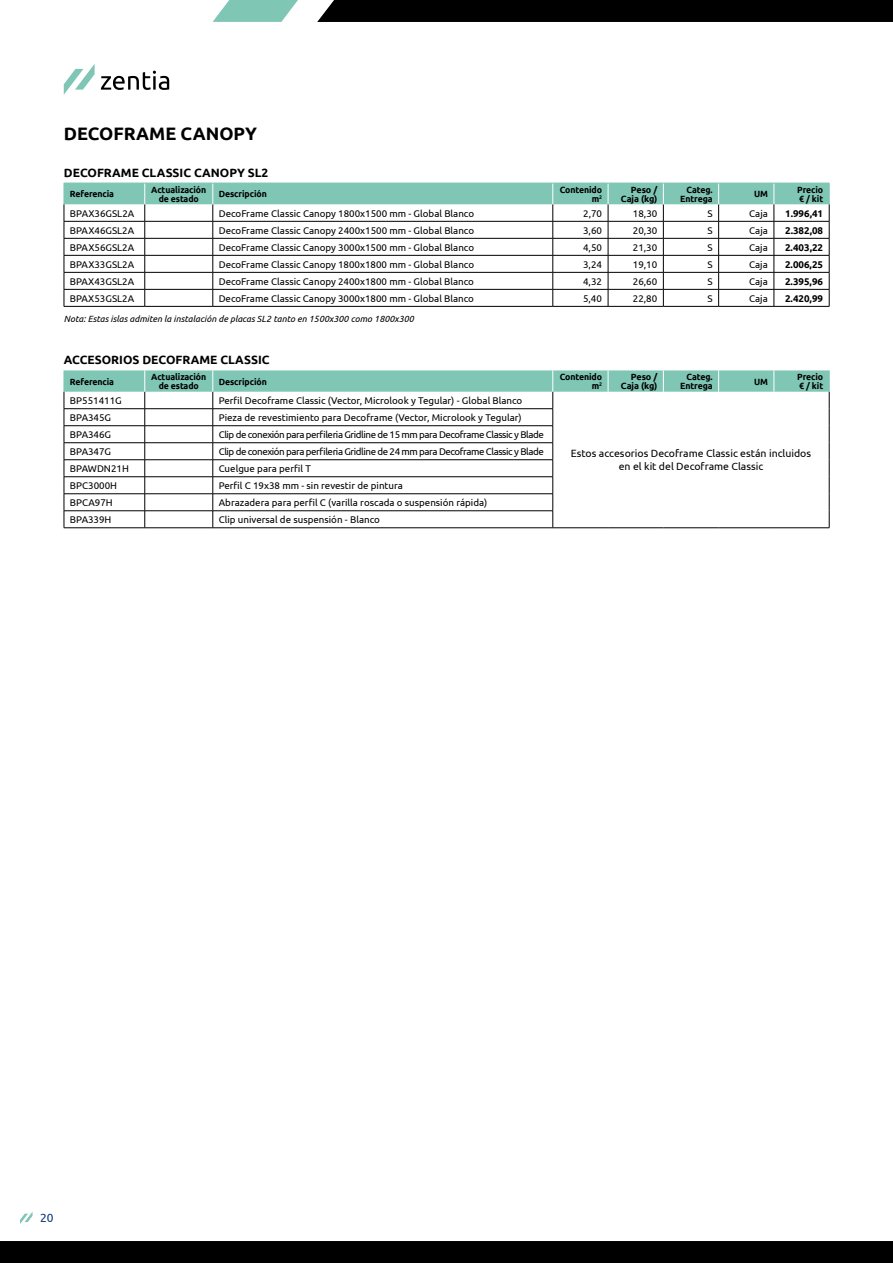
<style>
.page{position:relative;width:893px;height:1263px;background:#fff}
.page>*{position:absolute;margin:0;border:0;box-sizing:border-box;transform-origin:0 0}
.t1{font:700 18px "Ubuntu";color:#000}
.t2{font:700 12px "Ubuntu";color:#000}
.t3{font:12px "Ubuntu";color:#10397b}
.t4{font:10.5px/12.6px "Ubuntu";color:#000;text-align:center}
.t5{font:9.75px "Ubuntu";color:#000}
.t6{font:9.75px "Ubuntu";letter-spacing:-.045em;color:#000}
.t7{font:700 9.75px "Ubuntu";color:#000}
.t8{font:700 9px/9px "Ubuntu";letter-spacing:-.01em;color:#000;text-align:right}
.t9{font:italic 9px "Ubuntu";color:#000}
</style>
<div class="page">
<svg style="left:101px;top:71px;width:68px;height:19px"></svg>
<svg style="left:64px;top:64px;width:31px;height:31px"></svg>
<div style="left:0;top:1241px;width:893px;height:22px;background:#000"></div>
<div style="left:317px;top:0;width:576px;height:22px;background:#000"></div>
<svg style="left:213px;top:0;width:85px;height:22px"></svg>
<svg style="left:20px;top:1212px;width:13px;height:12px"></svg>
<svg style="left:64px;top:370px;width:766px;height:158px"></svg>
<hr style="left:64px;top:306px;width:81px;height:1px;background:#000">
<hr style="left:145px;top:306px;width:68px;height:1px;background:#000">
<hr style="left:213px;top:306px;width:340px;height:1px;background:#000">
<hr style="left:553px;top:306px;width:55px;height:1px;background:#000">
<hr style="left:608px;top:306px;width:55px;height:1px;background:#000">
<hr style="left:663px;top:306px;width:56px;height:1px;background:#000">
<hr style="left:719px;top:306px;width:55px;height:1px;background:#000">
<hr style="left:774px;top:306px;width:55px;height:1px;background:#000">
<svg style="left:64px;top:183px;width:766px;height:123px"></svg>
<h1 class="t1" style="left:64px;top:123px;width:195px">DECOFRAME CANOPY</h1>
<p class="t2" style="left:64px;top:165px;width:206px">DECOFRAME CLASSIC CANOPY SL2</p>
<p class="t8" style="left:70px;top:189px;width:46px">Referencia</p>
<p class="t8" style="left:151px;top:185px;width:57px;text-align:center">Actualización de estado</p>
<p class="t8" style="left:219px;top:189px;width:50px">Descripción</p>
<p class="t8" style="left:560px;top:185px;width:44px">Contenido m<sup>2</sup></p>
<p class="t8" style="left:621px;top:185px;width:38px">Peso /<br>Caja (kg)</p>
<p class="t8" style="left:680px;top:185px;width:34px">Categ.<br>Entrega</p>
<p class="t8" style="left:754px;top:189px;width:15px">UM</p>
<p class="t8" style="left:797px;top:185px;width:28px;text-align:left">Precio € / kit</p>
<p class="t5" style="left:70px;top:207px;width:66px">BPAX36GSL2A</p>
<p class="t5" style="left:219px;top:207px;width:257px">DecoFrame Classic Canopy 1800x1500 mm - Global Blanco</p>
<p class="t5" style="left:583px;top:207px;width:20px">2,70</p>
<p class="t5" style="left:633px;top:207px;width:26px">18,30</p>
<p class="t5" style="left:707px;top:207px;width:7px">S</p>
<p class="t5" style="left:749px;top:207px;width:20px">Caja</p>
<p class="t7" style="left:785px;top:207px;width:40px">1.996,41</p>
<p class="t5" style="left:70px;top:224px;width:66px">BPAX46GSL2A</p>
<p class="t5" style="left:219px;top:224px;width:257px">DecoFrame Classic Canopy 2400x1500 mm - Global Blanco</p>
<p class="t5" style="left:583px;top:224px;width:20px">3,60</p>
<p class="t5" style="left:633px;top:224px;width:26px">20,30</p>
<p class="t5" style="left:707px;top:224px;width:7px">S</p>
<p class="t5" style="left:749px;top:224px;width:20px">Caja</p>
<p class="t7" style="left:785px;top:224px;width:40px">2.382,08</p>
<p class="t5" style="left:70px;top:241px;width:66px">BPAX56GSL2A</p>
<p class="t5" style="left:219px;top:241px;width:257px">DecoFrame Classic Canopy 3000x1500 mm - Global Blanco</p>
<p class="t5" style="left:583px;top:241px;width:20px">4,50</p>
<p class="t5" style="left:633px;top:241px;width:26px">21,30</p>
<p class="t5" style="left:707px;top:241px;width:7px">S</p>
<p class="t5" style="left:749px;top:241px;width:20px">Caja</p>
<p class="t7" style="left:785px;top:241px;width:40px">2.403,22</p>
<p class="t5" style="left:70px;top:258px;width:66px">BPAX33GSL2A</p>
<p class="t5" style="left:219px;top:258px;width:257px">DecoFrame Classic Canopy 1800x1800 mm - Global Blanco</p>
<p class="t5" style="left:583px;top:258px;width:20px">3,24</p>
<p class="t5" style="left:633px;top:258px;width:26px">19,10</p>
<p class="t5" style="left:707px;top:258px;width:7px">S</p>
<p class="t5" style="left:749px;top:258px;width:20px">Caja</p>
<p class="t7" style="left:785px;top:258px;width:40px">2.006,25</p>
<p class="t5" style="left:70px;top:275px;width:66px">BPAX43GSL2A</p>
<p class="t5" style="left:219px;top:275px;width:257px">DecoFrame Classic Canopy 2400x1800 mm - Global Blanco</p>
<p class="t5" style="left:583px;top:275px;width:20px">4,32</p>
<p class="t5" style="left:633px;top:275px;width:26px">26,60</p>
<p class="t5" style="left:707px;top:275px;width:7px">S</p>
<p class="t5" style="left:749px;top:275px;width:20px">Caja</p>
<p class="t7" style="left:785px;top:275px;width:40px">2.395,96</p>
<p class="t5" style="left:70px;top:292px;width:66px">BPAX53GSL2A</p>
<p class="t5" style="left:219px;top:292px;width:257px">DecoFrame Classic Canopy 3000x1800 mm - Global Blanco</p>
<p class="t5" style="left:583px;top:292px;width:20px">5,40</p>
<p class="t5" style="left:633px;top:292px;width:26px">22,80</p>
<p class="t5" style="left:707px;top:292px;width:7px">S</p>
<p class="t5" style="left:749px;top:292px;width:20px">Caja</p>
<p class="t7" style="left:785px;top:292px;width:40px">2.420,99</p>
<p class="t9" style="left:64px;top:313px;width:352px">Nota: Estas islas admiten la instalación de placas SL2 tanto en 1500x300 como 1800x300</p>
<p class="t2" style="left:64px;top:353px;width:207px">ACCESORIOS DECOFRAME CLASSIC</p>
<p class="t8" style="left:70px;top:377px;width:46px">Referencia</p>
<p class="t8" style="left:151px;top:372px;width:57px;text-align:center">Actualización de estado</p>
<p class="t8" style="left:219px;top:377px;width:50px">Descripción</p>
<p class="t8" style="left:560px;top:372px;width:44px">Contenido m<sup>2</sup></p>
<p class="t8" style="left:621px;top:372px;width:38px">Peso /<br>Caja (kg)</p>
<p class="t8" style="left:680px;top:372px;width:34px">Categ.<br>Entrega</p>
<p class="t8" style="left:754px;top:377px;width:15px">UM</p>
<p class="t8" style="left:797px;top:372px;width:28px;text-align:left">Precio € / kit</p>
<p class="t5" style="left:70px;top:394px;width:53px">BP551411G</p>
<p class="t5" style="left:219px;top:394px;width:305px">Perfil Decoframe Classic (Vector, Microlook y Tegular) - Global Blanco</p>
<p class="t5" style="left:70px;top:412px;width:43px">BPA345G</p>
<p class="t5" style="left:219px;top:412px;width:304px">Pieza de revestimiento para Decoframe (Vector, Microlook y Tegular)</p>
<p class="t5" style="left:70px;top:429px;width:43px">BPA346G</p>
<p class="t6" style="left:219px;top:429px;width:327px">Clip de conexión para perfileria Gridline de 15 mm para Decoframe Classic y Blade</p>
<p class="t5" style="left:70px;top:446px;width:43px">BPA347G</p>
<p class="t6" style="left:219px;top:446px;width:327px">Clip de conexión para perfileria Gridline de 24 mm para Decoframe Classic y Blade</p>
<p class="t5" style="left:70px;top:463px;width:60px">BPAWDN21H</p>
<p class="t5" style="left:219px;top:463px;width:94px">Cuelgue para perfil T</p>
<p class="t5" style="left:70px;top:480px;width:49px">BPC3000H</p>
<p class="t5" style="left:219px;top:480px;width:186px">Perfil C 19x38 mm - sin revestir de pintura</p>
<p class="t5" style="left:70px;top:497px;width:44px">BPCA97H</p>
<p class="t5" style="left:219px;top:497px;width:270px">Abrazadera para perfil C (varilla roscada o suspensión rápida)</p>
<p class="t5" style="left:70px;top:514px;width:43px">BPA339H</p>
<p class="t5" style="left:219px;top:514px;width:163px">Clip universal de suspensión - Blanco</p>
<p class="t4" style="left:571px;top:447px;width:242px">Estos accesorios Decoframe Classic están incluidos en el kit del Decoframe Classic</p>
<p class="t3" style="left:40px;top:1210px;width:15px">20</p>
</div>
